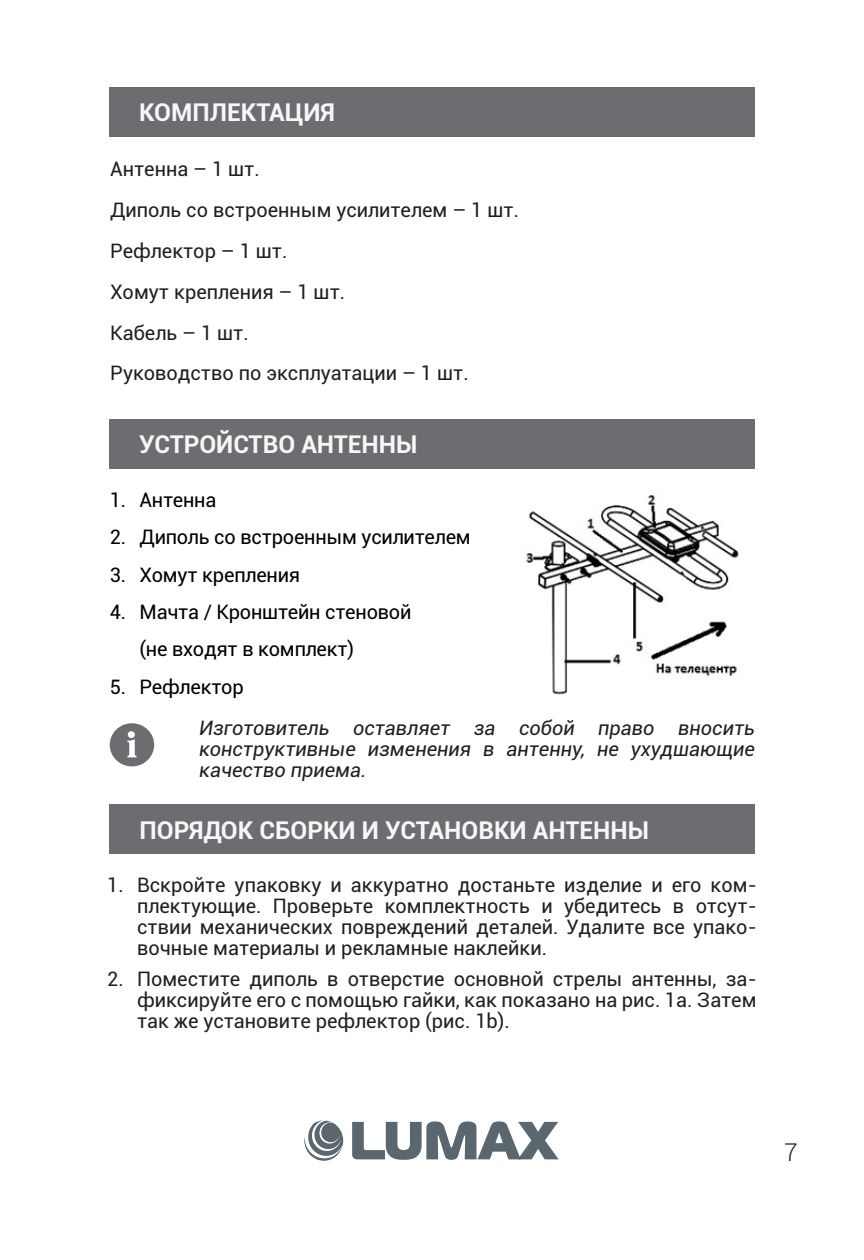
<style>
.page{position:relative;width:864px;height:1260px;background:#fff}
.page>*{position:absolute;margin:0;border:0;box-sizing:border-box;transform-origin:0 0}
.t1{font:700 24.5px "Roboto";color:#f7f7f8}
.t2{font:300 24.5px "Roboto";color:#231f20}
.t3{font:19.95px/21px "Roboto";color:#231f20;text-align:justify}
.t4{font:19.95px "Roboto";letter-spacing:-.01em;color:#000001}
.annotation_text{font:italic 19.95px/21px "Roboto";color:#231f20;text-align:justify}
</style>
<div class="page">
<svg style="left:352px;top:1121px;width:206px;height:39px"></svg>
<svg style="left:304px;top:1120px;width:39px;height:41px"></svg>
<img style="left:525px;top:495px;width:214px;height:200px">
<svg style="left:110px;top:723px;width:44px;height:43px"></svg>
<div style="left:109px;top:87px;width:645px;height:50px;background:#6c6d70"></div>
<div style="left:109px;top:419px;width:645px;height:50px;background:#6c6d70"></div>
<div style="left:110px;top:805px;width:645px;height:49px;background:#6c6d70"></div>
<p class="t1" style="left:139px;top:95px;width:197px">КОМПЛЕКТАЦИЯ</p>
<p class="t3" style="left:110px;top:158px;width:151px">Антенна – 1 шт.</p>
<p class="t3" style="left:110px;top:199px;width:410px">Диполь со встроенным усилителем – 1 шт.</p>
<p class="t3" style="left:110px;top:240px;width:179px">Рефлектор – 1 шт.</p>
<p class="t3" style="left:110px;top:280px;width:236px">Хомут крепления – 1 шт.</p>
<p class="t3" style="left:110px;top:321px;width:140px">Кабель – 1 шт.</p>
<p class="t3" style="left:110px;top:362px;width:360px">Руководство по эксплуатации – 1 шт.</p>
<p class="t1" style="left:139px;top:427px;width:280px">УСТРОЙСТВО АНТЕННЫ</p>
<p class="t4" style="left:110px;top:486px;width:108px">1. Антенна</p>
<p class="t4" style="left:110px;top:523px;width:362px">2. Диполь со встроенным усилителем</p>
<p class="t4" style="left:110px;top:561px;width:192px">3. Хомут крепления</p>
<p class="t4" style="left:110px;top:598px;width:303px">4. Мачта / Кронштейн стеновой</p>
<p class="t4" style="left:139px;top:635px;width:216px">(не входят в комплект)</p>
<p class="t4" style="left:110px;top:673px;width:135px">5. Рефлектор</p>
<p class="annotation_text" style="left:199px;top:716px;width:557px">Изготовитель оставляет за собой право вносить конструктивные изменения в антенну, не ухудшающие качество приема.</p>
<p class="t1" style="left:139px;top:813px;width:511px">ПОРЯДОК СБОРКИ И УСТАНОВКИ АНТЕННЫ</p>
<p class="t3" style="left:137px;top:874px;width:621px;text-indent:-30px">1. Вскройте упаковку и аккуратно достаньте изделие и его ком&shy;плектующие. Проверьте комплектность и убедитесь в отсут&shy;ствии механических повреждений деталей. Удалите все упако&shy;вочные материалы и рекламные наклейки.</p>
<p class="t3" style="left:137px;top:968px;width:621px;text-indent:-30px">2. Поместите диполь в отверстие основной стрелы антенны, за&shy;фиксируйте его с помощью гайки, как показано на рис. 1а. Затем так же установите рефлектор (рис. 1b).</p>
<p class="t2" style="left:783px;top:1135px;width:15px">7</p>
</div>
